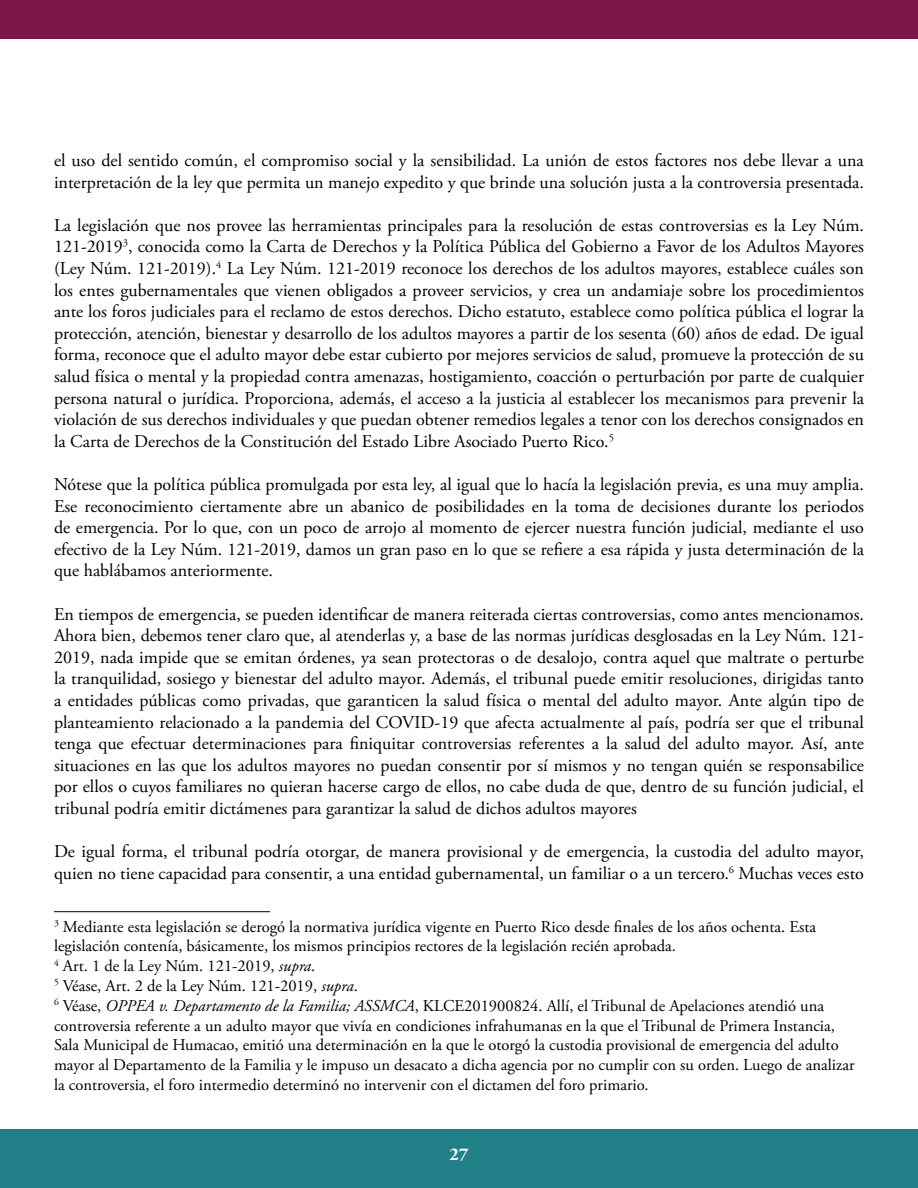
<style>
.page{position:relative;width:918px;height:1188px;background:#fff}
.page>*{position:absolute;margin:0;border:0;box-sizing:border-box;transform-origin:0 0}
.t1{font:18px/21.6px "Adobe Garamond Pro";color:#000;text-align:justify}
.t2{font:700 18px "Adobe Garamond Pro";color:#fff}
.t3{font:16.5px/19.8px "Adobe Garamond Pro";color:#000}
.s1{font-style:italic}
</style>
<div class="page">
<div style="left:0;top:1130px;width:918px;height:58px;background:#217f87"></div>
<div style="left:0;top:0;width:918px;height:39px;background:#7e164b"></div>
<hr style="left:54px;top:911px;width:216px;height:1px;background:#000">
<p class="t1" style="left:54px;top:150px;width:812px">el uso del sentido común, el compromiso social y la sensibilidad. La unión de estos factores nos debe llevar a una interpretación de la ley que permita un manejo expedito y que brinde una solución justa a la controversia presentada.</p>
<p class="t1" style="left:54px;top:215px;width:812px">La legislación que nos provee las herramientas principales para la resolución de estas controversias es la Ley Núm.<br>121-2019<sup>3</sup>, conocida como la Carta de Derechos y la Política Pública del Gobierno a Favor de los Adultos Mayores (Ley Núm. 121-2019).<sup>4</sup> La Ley Núm. 121-2019 reconoce los derechos de los adultos mayores, establece cuáles son los entes gubernamentales que vienen obligados a proveer servicios, y crea un andamiaje sobre los procedimientos ante los foros judiciales para el reclamo de estos derechos. Dicho estatuto, establece como política pública el lograr la protección, atención, bienestar y desarrollo de los adultos mayores a partir de los sesenta (60) años de edad. De igual forma, reconoce que el adulto mayor debe estar cubierto por mejores servicios de salud, promueve la protección de su salud física o mental y la propiedad contra amenazas, hostigamiento, coacción o perturbación por parte de cualquier persona natural o jurídica. Proporciona, además, el acceso a la justicia al establecer los mecanismos para prevenir la violación de sus derechos individuales y que puedan obtener remedios legales a tenor con los derechos consignados en la Carta de Derechos de la Constitución del Estado Libre Asociado Puerto Rico.<sup>5</sup></p>
<p class="t1" style="left:54px;top:474px;width:812px">Nótese que la política pública promulgada por esta ley, al igual que lo hacía la legislación previa, es una muy amplia.<br>Ese reconocimiento ciertamente abre un abanico de posibilidades en la toma de decisiones durante los periodos de emergencia. Por lo que, con un poco de arrojo al momento de ejercer nuestra función judicial, mediante el uso efectivo de la Ley Núm. 121-2019, damos un gran paso en lo que se refiere a esa rápida y justa determinación de la que hablábamos anteriormente.</p>
<p class="t1" style="left:54px;top:604px;width:812px">En tiempos de emergencia, se pueden identificar de manera reiterada ciertas controversias, como antes mencionamos.<br>Ahora bien, debemos tener claro que, al atenderlas y, a base de las normas jurídicas desglosadas en la Ley Núm. 121- 2019, nada impide que se emitan órdenes, ya sean protectoras o de desalojo, contra aquel que maltrate o perturbe la tranquilidad, sosiego y bienestar del adulto mayor. Además, el tribunal puede emitir resoluciones, dirigidas tanto a entidades públicas como privadas, que garanticen la salud física o mental del adulto mayor. Ante algún tipo de planteamiento relacionado a la pandemia del COVID-19 que afecta actualmente al país, podría ser que el tribunal tenga que efectuar determinaciones para finiquitar controversias referentes a la salud del adulto mayor. Así, ante situaciones en las que los adultos mayores no puedan consentir por sí mismos y no tengan quién se responsabilice por ellos o cuyos familiares no quieran hacerse cargo de ellos, no cabe duda de que, dentro de su función judicial, el tribunal podría emitir dictámenes para garantizar la salud de dichos adultos mayores</p>
<p class="t1" style="left:54px;top:841px;width:812px">De igual forma, el tribunal podría otorgar, de manera provisional y de emergencia, la custodia del adulto mayor, quien no tiene capacidad para consentir, a una entidad gubernamental, un familiar o a un tercero.<sup>6</sup> Muchas veces esto</p>
<p class="t3" style="left:54px;top:917px;width:802px"><sup>3</sup> Mediante esta legislación se derogó la normativa jurídica vigente en Puerto Rico desde finales de los años ochenta. Esta legislación contenía, básicamente, los mismos principios rectores de la legislación recién aprobada.<br><sup>4</sup> Art. 1 de la Ley Núm. 121-2019, <span class="s1">supra</span>.<br><sup>5</sup> Véase, Art. 2 de la Ley Núm. 121-2019, <span class="s1">supra</span>.<br><sup>6</sup> Véase, <span class="s1">OPPEA v. Departamento de la Familia; ASSMCA</span>, KLCE201900824. Allí, el Tribunal de Apelaciones atendió una controversia referente a un adulto mayor que vivía en condiciones infrahumanas en la que el Tribunal de Primera Instancia, Sala Municipal de Humacao, emitió una determinación en la que le otorgó la custodia provisional de emergencia del adulto mayor al Departamento de la Familia y le impuso un desacato a dicha agencia por no cumplir con su orden. Luego de analizar la controversia, el foro intermedio determinó no intervenir con el dictamen del foro primario.</p>
<p class="t2" style="left:450px;top:1144px;width:20px">27</p>
</div>
